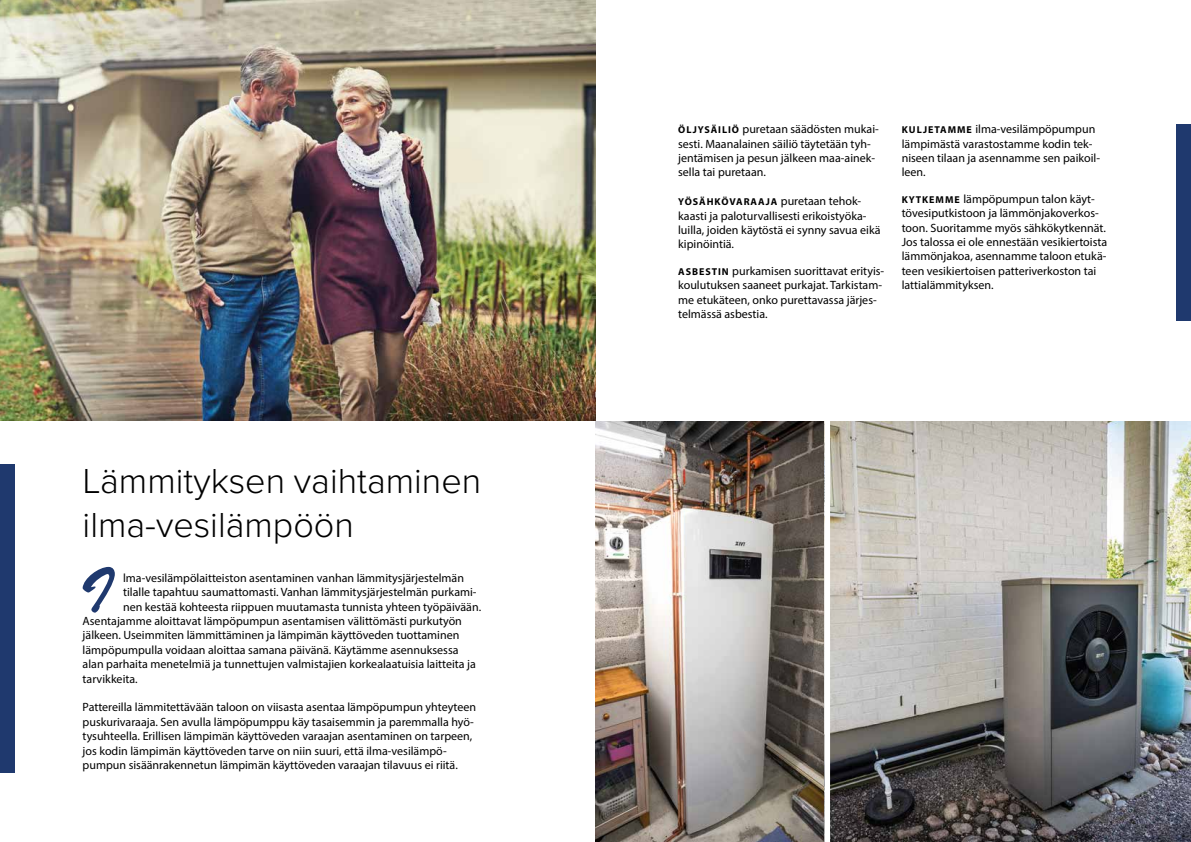
<style>
.page{position:relative;width:1191px;height:842px;background:#fff}
.page>*{position:absolute;margin:0;border:0;box-sizing:border-box;transform-origin:0 0}
.t1{font:63.1px "Brush Script Std";color:#1f396e}
.t2{font:300 36px/43.2px "Proxima Nova";color:#000}
.t3{font:12px/14.4px "Myriad Pro";color:#000}
.t4{font:700 10px "Myriad Pro";letter-spacing:.095em;color:#000}
.s1{font-weight:700;font-size:10px}
.s2{font-weight:400;font-size:12px}
</style>
<div class="page">
<img style="left:0;top:0;width:595px;height:421px">
<img style="left:595px;top:421px;width:596px;height:421px">
<div style="left:824px;top:394px;width:6px;height:448px;background:#fff"></div>
<div style="left:0;top:464px;width:14px;height:308px;background:#1f396e"></div>
<div style="left:1176px;top:124px;width:15px;height:197px;background:#1f396e"></div>
<h2 class="t2" style="left:83px;top:458px;width:400px">Lämmityksen vaihtaminen ilma-vesilämpöön</h2>
<h1 class="t1" style="left:79px;top:555px;width:33px">I</h1>
<p class="t3" style="left:123px;top:570px;width:342px">lma-vesilämpölaitteiston asentaminen vanhan lämmitysjärjestelmän</p>
<p class="t3" style="left:123px;top:585px;width:355px">tilalle tapahtuu saumattomasti. Vanhan lämmitysjärjestelmän purkami-</p>
<p class="t3" style="left:123px;top:599px;width:360px">nen kestää kohteesta riippuen muutamasta tunnista yhteen työpäivään.</p>
<p class="t3" style="left:83px;top:614px;width:381px">Asentajamme aloittavat lämpöpumpun asentamisen välittömästi purkutyön</p>
<p class="t3" style="left:83px;top:628px;width:378px">jälkeen. Useimmiten lämmittäminen ja lämpimän käyttöveden tuottaminen</p>
<p class="t3" style="left:83px;top:642px;width:377px">lämpöpumpulla voidaan aloittaa samana päivänä. Käytämme asennuksessa</p>
<p class="t3" style="left:83px;top:657px;width:395px">alan parhaita menetelmiä ja tunnettujen valmistajien korkealaatuisia laitteita ja</p>
<p class="t3" style="left:83px;top:671px;width:57px">tarvikkeita.</p>
<p class="t3" style="left:83px;top:700px;width:395px">Pattereilla lämmitettävään taloon on viisasta asentaa lämpöpumpun yhteyteen puskurivaraaja. Sen avulla lämpöpumppu käy tasaisemmin ja paremmalla hyö&shy;tysuhteella. Erillisen lämpimän käyttöveden varaajan asentaminen on tarpeen, jos kodin lämpimän käyttöveden tarve on niin suuri, että ilma-vesilämpö&shy;pumpun sisäänrakennetun lämpimän käyttöveden varaajan tilavuus ei riitä.</p>
<p class="t3" style="left:678px;top:122px;width:202px"><span class="s1">ÖLJYSÄILIÖ</span> puretaan säädösten mukai&shy;sesti. Maanalainen säiliö täytetään tyh&shy;jentämisen ja pesun jälkeen maa-ainek&shy;sella tai puretaan.</p>
<p class="t4" style="left:678px;top:195px;width:184px">YÖSÄHKÖVARAAJA <span class="s2">puretaan tehok-</span></p>
<p class="t3" style="left:678px;top:208px;width:204px">kaasti ja paloturvallisesti erikoistyöka&shy;luilla, joiden käytöstä ei synny savua eikä kipinöintiä.</p>
<p class="t3" style="left:678px;top:263px;width:208px"><span class="s1">ASBESTIN</span> purkamisen suorittavat erityis&shy;koulutuksen saaneet purkajat. Tarkistam&shy;me etukäteen, onko purettavassa järjes&shy;telmässä asbestia.</p>
<p class="t3" style="left:901px;top:122px;width:200px"><span class="s1">KULJETAMME</span> ilma-vesilämpöpumpun lämpimästä varastostamme kodin tek&shy;niseen tilaan ja asennamme sen paikoil&shy;leen.</p>
<p class="t3" style="left:901px;top:191px;width:207px"><span class="s1">KYTKEMME</span> lämpöpumpun talon käyt&shy;tövesiputkistoon ja lämmönjakoverkos&shy;toon. Suoritamme myös sähkökytkennät.<br>Jos talossa ei ole ennestään vesikiertoista lämmönjakoa, asennamme taloon etukä&shy;teen vesikiertoisen patteriverkoston tai lattialämmityksen.</p>
</div>
